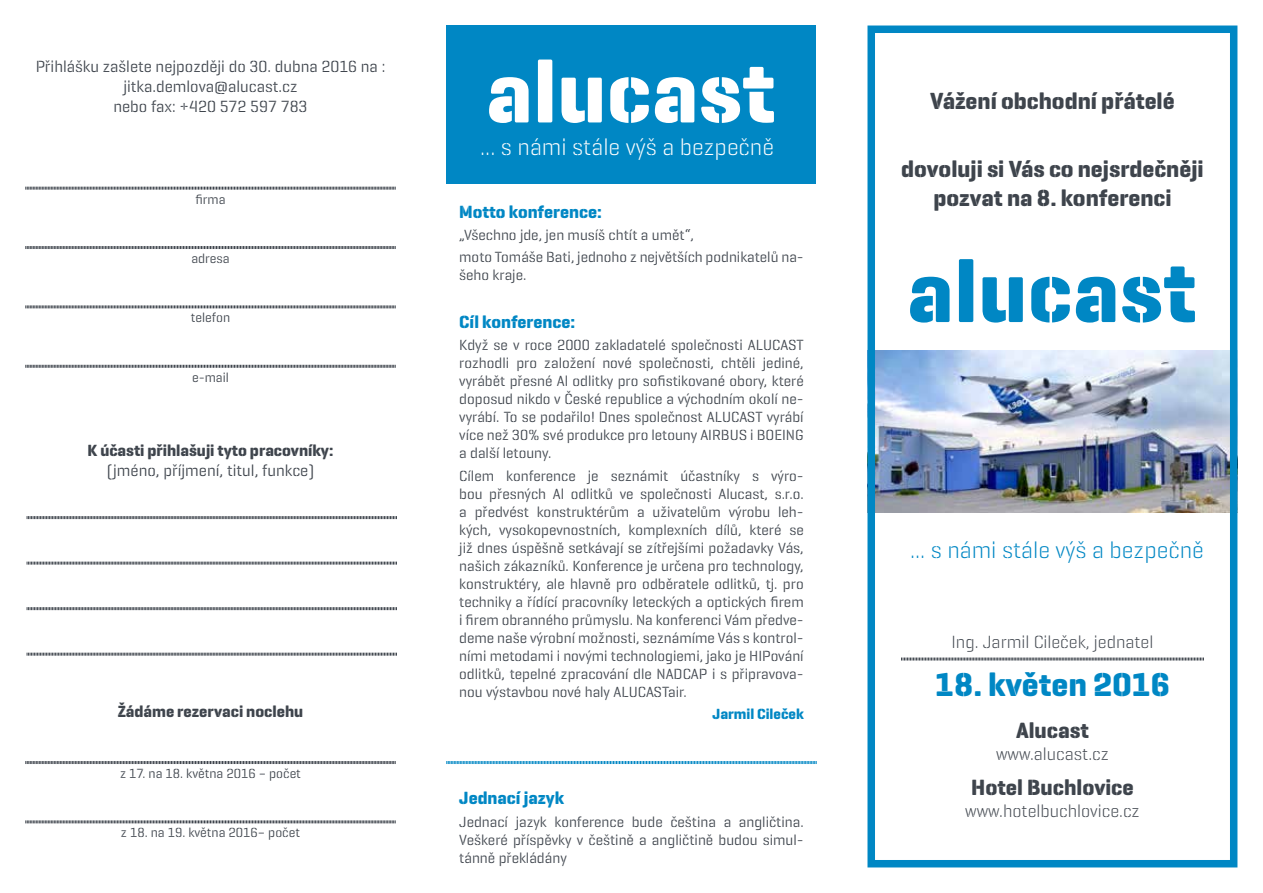
<style>
.page{position:relative;width:1263px;height:893px;background:#fff}
.page>*{position:absolute;margin:0;border:0;box-sizing:border-box;transform-origin:0 0}
.t1{font:700 33.75px "Geogrotesque Stencil A";color:#0087c4}
.t2{font:700 23.7px/28.5px "Geogrotesque Stencil A";color:#3e444c;text-align:center}
.t3{font:23.7px "Geogrotesque Stencil B Lg";color:#fff}
.t4{font:23.7px "Geogrotesque Stencil B Lg";color:#0087c4}
.t5{font:700 22.5px "Geogrotesque Stencil A";color:#3e444c}
.t6{font:18px "Geogrotesque Stencil B Lg";color:#3e444c}
.t7{font:700 18px "Geogrotesque Stencil A";color:#0087c4}
.t8{font:16.5px/19.8px "Geogrotesque Stencil B";color:#3e444c;text-align:center}
.t9{font:700 16.5px "Geogrotesque Stencil A";color:#3e444c}
.t10{font:15px/18px "Geogrotesque Stencil B";color:#3e444c;text-align:justify}
.t11{font:700 15px "Geogrotesque Stencil A";color:#0087c4}
.t12{font:13.5px "Geogrotesque Stencil B";color:#3e444c}
</style>
<div class="page">
<svg style="left:25px;top:186px;width:371px;height:4px"></svg>
<svg style="left:27px;top:516px;width:370px;height:4px"></svg>
<svg style="left:27px;top:561px;width:370px;height:4px"></svg>
<svg style="left:27px;top:652px;width:370px;height:4px"></svg>
<svg style="left:27px;top:607px;width:370px;height:4px"></svg>
<svg style="left:25px;top:246px;width:371px;height:3px"></svg>
<svg style="left:25px;top:305px;width:371px;height:4px"></svg>
<svg style="left:25px;top:761px;width:371px;height:3px"></svg>
<svg style="left:25px;top:364px;width:371px;height:4px"></svg>
<svg style="left:25px;top:820px;width:371px;height:4px"></svg>
<div style="left:446px;top:26px;width:370px;height:158px;background:#0087c4"></div>
<div style="left:538px;top:60px;width:14px;height:62px;background:#fff;border-radius:2px"></div>
<svg style="left:561px;top:78px;width:41px;height:45px"></svg>
<svg style="left:610px;top:77px;width:39px;height:46px"></svg>
<svg style="left:655px;top:77px;width:39px;height:46px"></svg>
<svg style="left:489px;top:77px;width:40px;height:46px"></svg>
<svg style="left:701px;top:67px;width:73px;height:56px"></svg>
<svg style="left:446px;top:761px;width:371px;height:3px"></svg>
<img style="left:876px;top:350px;width:352px;height:162px">
<div style="left:959px;top:259px;width:14px;height:63px;background:#0087c4;border-radius:2px"></div>
<svg style="left:982px;top:277px;width:41px;height:46px"></svg>
<svg style="left:1031px;top:277px;width:39px;height:46px"></svg>
<svg style="left:1076px;top:277px;width:39px;height:46px"></svg>
<svg style="left:910px;top:277px;width:39px;height:46px"></svg>
<svg style="left:1122px;top:266px;width:73px;height:57px"></svg>
<div style="left:867px;top:26px;width:370px;height:841px;border:8px solid #0087c4"></div>
<svg style="left:901px;top:657px;width:303px;height:4px"></svg>
<p class="t8" style="left:36px;top:56px;width:351px">Přihlášku zašlete nejpozději do 30. dubna 2016 na : jitka.demlova@alucast.cz<br>nebo fax: +420 572 597 783</p>
<p class="t12" style="left:195px;top:190px;width:32px">firma</p>
<p class="t12" style="left:191px;top:250px;width:40px">adresa</p>
<p class="t12" style="left:191px;top:309px;width:41px">telefon</p>
<p class="t12" style="left:192px;top:369px;width:38px">e-mail</p>
<p class="t9" style="left:88px;top:440px;width:247px">K účasti přihlašuji tyto pracovníky:</p>
<p class="t8" style="left:107px;top:460px;width:209px">(jméno, příjmení, titul, funkce)</p>
<p class="t9" style="left:118px;top:701px;width:187px">Žádáme rezervaci noclehu</p>
<p class="t12" style="left:120px;top:765px;width:182px">z 17. na 18. května 2016 – počet</p>
<p class="t12" style="left:121px;top:824px;width:181px">z 18. na 19. května 2016– počet</p>
<h2 class="t3" style="left:480px;top:132px;width:295px">... s námi stále výš a bezpečně</h2>
<p class="t7" style="left:459px;top:200px;width:144px">Motto konference:</p>
<p class="t10" style="left:459px;top:223px;width:346px;line-height:22.2px">„Všechno jde, jen musíš chtít a umět“,<br>moto Tomáše Bati, jednoho z největších podnikatelů na-</p>
<p class="t10" style="left:459px;top:266px;width:69px">šeho kraje.</p>
<p class="t7" style="left:459px;top:311px;width:117px">Cíl konference:</p>
<p class="t10" style="left:459px;top:336px;width:346px">Když se v roce 2000 zakladatelé společnosti ALUCAST rozhodli pro založení nové společnosti, chtěli jediné, vyrábět přesné Al odlitky pro sofistikované obory, které doposud nikdo v České republice a východním okolí ne&shy;vyrábí. To se podařilo! Dnes společnost ALUCAST vyrábí více než 30% své produkce pro letouny AIRBUS i BOEING a další letouny.</p>
<p class="t10" style="left:459px;top:466px;width:346px">Cílem konference je seznámit účastníky s výro&shy;bou přesných Al odlitků ve společnosti Alucast, s.r.o. a předvést konstruktérů m a uživatelů m výrobu leh&shy;kých, vysokopevnostních, komplexních dílů, které se již dnes úspěšně setkávají se zítřejšími požadavky Vás, našich zákazníků. Konference je určena pro technology, konstruktéry, ale hlavně pro odběratele odlitků, tj. pro techniky a řídící pracovníky leteckých a optických firem i firem obranného průmyslu. Na konferenci Vám předve&shy;deme naše výrobní možnosti, seznámíme Vás s kontrol&shy;ními metodami i novými technologiemi, jako je HIPování odlitků, tepelné zpracování dle NADCAP i s připravova&shy;nou výstavbou nové haly ALUCASTair.</p>
<p class="t11" style="left:712px;top:704px;width:93px">Jarmil Cileček</p>
<p class="t7" style="left:459px;top:787px;width:106px">Jednací jazyk</p>
<p class="t10" style="left:459px;top:812px;width:346px">Jednací jazyk konference bude čeština a angličtina.<br>Veškeré příspěvky v češtině a angličtině budou simul&shy;tánně překládány</p>
<h2 class="t2" style="left:930px;top:87px;width:246px">Vážení obchodní přátelé</h2>
<h2 class="t2" style="left:901px;top:155px;width:304px">dovoluji si Vás co nejsrdečněji pozvat na 8. konferenci</h2>
<h2 class="t4" style="left:910px;top:535px;width:295px">... s námi stále výš a bezpečně</h2>
<p class="t6" style="left:951px;top:630px;width:203px">Ing. Jarmil Cileček, jednatel</p>
<h1 class="t1" style="left:935px;top:663px;width:237px">18. květen 2016</h1>
<h3 class="t5" style="left:1016px;top:716px;width:74px">Alucast</h3>
<p class="t6" style="left:996px;top:742px;width:114px">www.alucast.cz</p>
<h3 class="t5" style="left:971px;top:774px;width:164px">Hotel Buchlovice</h3>
<p class="t6" style="left:965px;top:800px;width:176px">www.hotelbuchlovice.cz</p>
</div>
